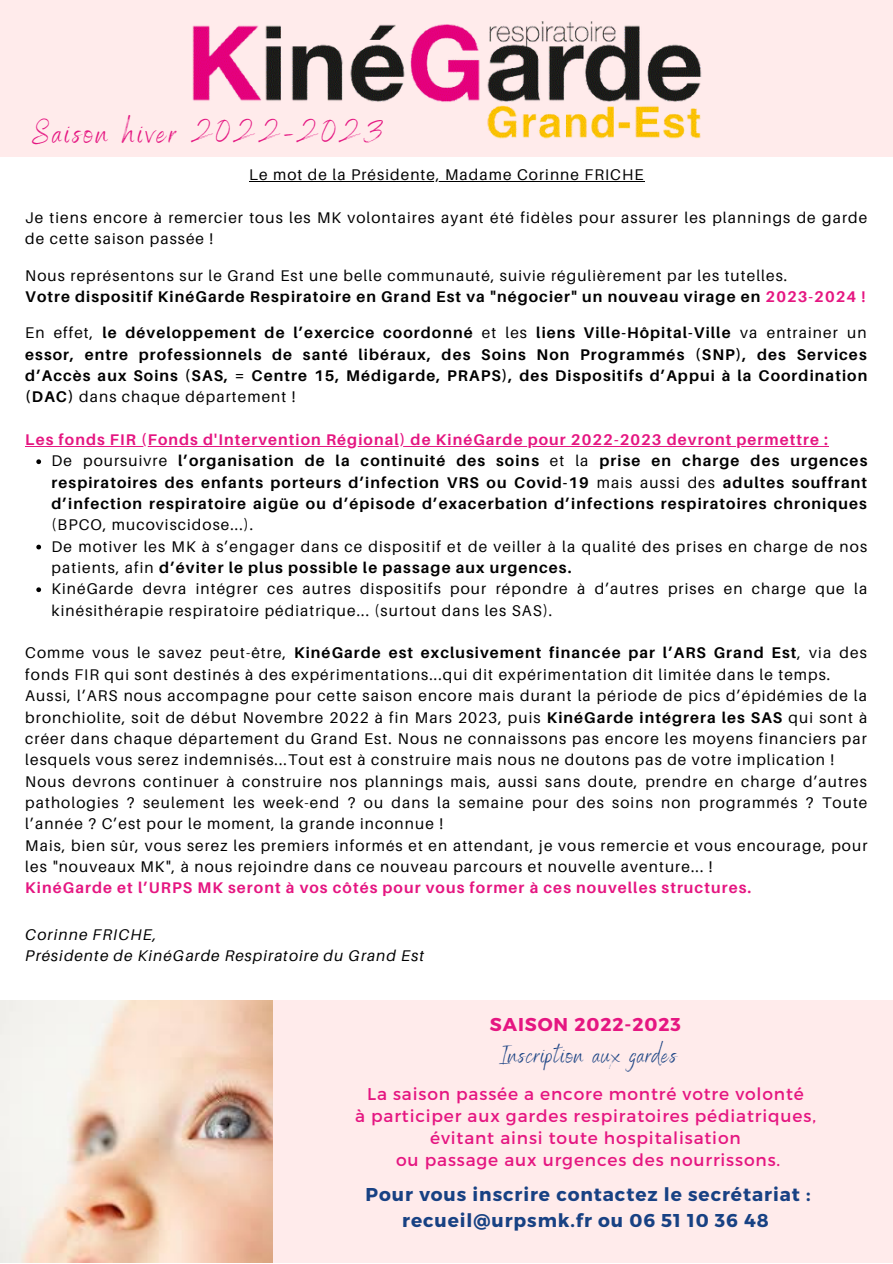
<style>
.page{position:relative;width:893px;height:1264px;background:#fff}
.page>*{position:absolute;margin:0;border:0;box-sizing:border-box;transform-origin:0 0}
.t1{font:31.5px "Benedict";letter-spacing:.1em;color:#e51681}
.t2{font:24.75px "Benedict";letter-spacing:.05em;color:#184183}
.t3{font:700 18.6px/26px "Montserrat";letter-spacing:.05em;color:#184183;text-align:center}
.t4{font:700 18.6px "Montserrat";letter-spacing:.05em;color:#e51681}
.t5{font:16.95px/22px "Montserrat";letter-spacing:.05em;color:#e51681;text-align:center}
.t6{font:15.45px/21.3px "Aileron";letter-spacing:.07em;color:#000}
.t7{font:700 15.45px/21.3px "Aileron";letter-spacing:.07em;color:#000;text-align:justify}
.t8{font:700 15.45px "Aileron";letter-spacing:.07em;color:#e51681}
.t9{font:italic 15.45px/21.3px "Aileron";letter-spacing:.07em;color:#000}
.s1{font-weight:700}
.s2{font-weight:700;color:#e51681}
.s3{font-weight:400}
</style>
<div class="page">
<div style="left:272px;top:1000px;width:620px;height:262px;background:#ffebeb"></div>
<img style="left:0;top:1000px;width:272px;height:262px">
<svg style="left:36px;top:459px;width:5px;height:5px"></svg>
<svg style="left:36px;top:544px;width:5px;height:5px"></svg>
<svg style="left:36px;top:587px;width:5px;height:5px"></svg>
<hr style="left:249px;top:181px;width:395px;height:1px;background:#000">
<hr style="left:25px;top:446px;width:804px;height:1px;background:#e51681">
<div style="left:0;top:0;width:892px;height:157px;background:#ffebeb"></div>
<img style="left:192px;top:22px;width:510px;height:117px">
<h1 class="t1" style="left:32px;top:112px;width:352px">Saison hiver 2022-2023</h1>
<p class="t6" style="left:249px;top:164px;width:396px">Le mot de la Présidente, Madame Corinne FRICHE</p>
<p class="t6" style="left:25px;top:207px;width:843px">Je tiens encore à remercier tous les MK volontaires ayant été fidèles pour assurer les plannings de garde de cette saison passée !</p>
<p class="t6" style="left:25px;top:264px;width:841px">Nous représentons sur le Grand Est une belle communauté, suivie régulièrement par les tutelles.<br><span class="s1">Votre dispositif KinéGarde Respiratoire en Grand Est va "négocier" un nouveau virage en</span> <span class="s2">2023-2024 !</span></p>
<p class="t7" style="left:25px;top:322px;width:843px"><span class="s3">En effet,</span> le développement de l’exercice coordonné <span class="s3">et les</span> liens Ville-Hôpital-Ville <span class="s3">va entrainer un </span>essor, entre professionnels de santé libéraux, des Soins Non Programmés (SNP), des Services d’Accès aux Soins (SAS, = Centre 15, Médigarde, PRAPS), des Dispositifs d’Appui à la Coordination (DAC) <span class="s3">dans chaque département !</span></p>
<p class="t8" style="left:25px;top:430px;width:804px">Les fonds FIR (Fonds d'Intervention Régional) de KinéGarde pour 2022-2023 devront permettre :</p>
<p class="t7" style="left:52px;top:450px;width:817px"><span class="s3">De poursuivre</span> l’organisation de la continuité des soins <span class="s3">et la</span> prise en charge des urgences respiratoires des enfants porteurs d’infection VRS ou Covid-19 <span class="s3">mais aussi des</span> adultes souffrant d’infection respiratoire aigüe ou d’épisode d’exacerbation d’infections respiratoires chroniques</p>
<p class="t6" style="left:52px;top:514px;width:817px">(BPCO, mucoviscidose...).<br>De motiver les MK à s’engager dans ce dispositif et de veiller à la qualité des prises en charge de nos patients, afin <span class="s1">d’éviter le plus possible le passage aux urgences.<br></span>KinéGarde devra intégrer ces autres dispositifs pour répondre à d’autres prises en charge que la kinésithérapie respiratoire pédiatrique... (surtout dans les SAS).</p>
<p class="t6" style="left:25px;top:642px;width:843px">Comme vous le savez peut-être, <span class="s1">KinéGarde est exclusivement financée par l’ARS Grand Est</span>, via des fonds FIR qui sont destinés à des expérimentations...qui dit expérimentation dit limitée dans le temps.<br>Aussi, l’ARS nous accompagne pour cette saison encore mais durant la période de pics d’épidémies de la bronchiolite, soit de début Novembre 2022 à fin Mars 2023, puis <span class="s1">KinéGarde intégrera les SAS</span> qui sont à créer dans chaque département du Grand Est. Nous ne connaissons pas encore les moyens financiers par lesquels vous serez indemnisés...Tout est à construire mais nous ne doutons pas de votre implication !<br>Nous devrons continuer à construire nos plannings mais, aussi sans doute, prendre en charge d’autres pathologies ? seulement les week-end ? ou dans la semaine pour des soins non programmés ? Toute l’année ? C’est pour le moment, la grande inconnue !<br>Mais, bien sûr, vous serez les premiers informés et en attendant, je vous remercie et vous encourage, pour les "nouveaux MK", à nous rejoindre dans ce nouveau parcours et nouvelle aventure... !</p>
<p class="t8" style="left:25px;top:878px;width:727px">KinéGarde et l’URPS MK seront à vos côtés pour vous former à ces nouvelles structures.</p>
<p class="t9" style="left:25px;top:923px;width:400px">Corinne FRICHE,<br>Présidente de KinéGarde Respiratoire du Grand Est</p>
<p class="t4" style="left:490px;top:1012px;width:192px">SAISON 2022-2023</p>
<h2 class="t2" style="left:499px;top:1038px;width:178px">Inscription aux gardes</h2>
<p class="t5" style="left:355px;top:1082px;width:462px">La saison passée a encore montré votre volonté<br>à participer aux gardes respiratoires pédiatriques, évitant ainsi toute hospitalisation<br>ou passage aux urgences des nourrissons.</p>
<p class="t3" style="left:365px;top:1180px;width:446px">Pour vous inscrire contactez le secrétariat : recueil@urpsmk.fr ou 06 51 10 36 48</p>
</div>
